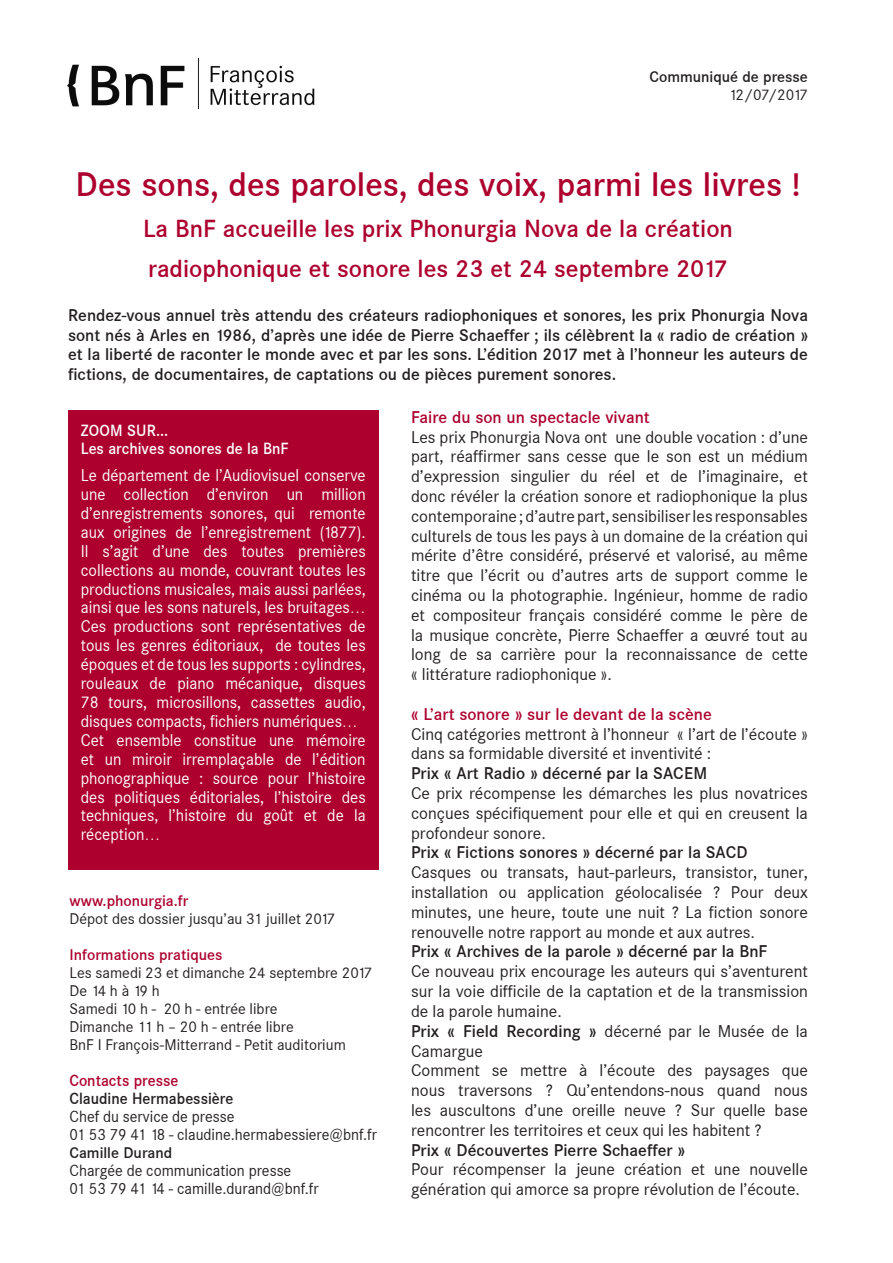
<style>
.page{position:relative;width:893px;height:1263px;background:#fff}
.page>*{position:absolute;margin:0;border:0;box-sizing:border-box;transform-origin:0 0}
.t1{font:500 33px "Corporate SBQ";color:#ad002e}
.t2{font:500 24px/40.5px "Corporate SBQ";color:#ad002e}
.t3{font:16.5px/19.8px "Corporate SBQ";color:#231f20;text-align:justify}
.t4{font:16.5px/18.9px "Corporate SBQ";color:#fff;scale:.95 1}
.t5{font:500 16.5px/19.8px "Corporate SBQ";color:#231f20;text-align:justify}
.t6{font:500 16.5px "Corporate SBQ";color:#ad002e}
.t7{font:15.75px/18px "Corporate SBQ";color:#231f20;scale:.95 1}
.t8{font:500 15.75px/18px "Corporate SBQ";color:#fff;scale:.95 1}
.t9{font:500 15.75px "Corporate SBQ";color:#231f20;scale:.95 1}
.t10{font:500 15.75px "Corporate SBQ";color:#ad002e;scale:.95 1}
.t11{font:15px/18px "Corporate SBQ";color:#231f20}
.t12{font:500 15px "Corporate SBQ";color:#ad002e}
.t13{font:500 15px "Corporate SBQ";color:#231f20}
.s1{font-weight:500}
</style>
<div class="page">
<img style="left:67px;top:58px;width:248px;height:50px">
<div style="left:68px;top:410px;width:310px;height:460px;background:#ad002e"></div>
<p class="t13" style="left:649px;top:68px;width:160px">Communiqué de presse</p>
<p class="t11" style="left:729px;top:86px;width:81px">12/07/2017</p>
<h1 class="t1" style="left:75px;top:165px;width:727px">Des sons, des paroles, des voix, parmi les livres !</h1>
<h2 class="t2" style="left:143px;top:208px;width:591px">La BnF accueille les prix Phonurgia Nova de la création radiophonique et sonore les 23 et 24 septembre 2017</h2>
<p class="t5" style="left:68px;top:305px;width:741px">Rendez-vous annuel très attendu des créateurs radiophoniques et sonores, les prix Phonurgia Nova sont nés à Arles en 1986, d’après une idée de Pierre Schaeffer ; ils célèbrent la « radio de création » et la liberté de raconter le monde avec et par les sons. L’édition 2017 met à l’honneur les auteurs de fictions, de documentaires, de captations ou de pièces purement sonores.</p>
<p class="t8" style="left:81px;top:421px;width:220px">ZOOM SUR...<br>Les archives sonores de la BnF</p>
<p class="t4" style="left:81px;top:466px;width:301px">Le département de l’Audiovisuel conserve une collection d’environ un million d’enregistrements sonores, qui remonte aux origines de l’enregistrement (1877).<br>Il s’agit d’une des toutes premières collections au monde, couvrant toutes les productions musicales, mais aussi parlées, ainsi que les sons naturels, les bruitages… Ces productions sont représentatives de tous les genres éditoriaux, de toutes les époques et de tous les supports : cylindres, rouleaux de piano mécanique, disques 78 tours, microsillons, cassettes audio, disques compacts, fichiers numériques… Cet ensemble constitue une mémoire et un miroir irremplaçable de l’édition phonographique : source pour l’histoire des politiques éditoriales, l’histoire des techniques, l’histoire du goût et de la réception…</p>
<p class="t12" style="left:70px;top:891px;width:120px">www.phonurgia.fr</p>
<p class="t11" style="left:70px;top:910px;width:267px">Dépot des dossier jusqu’au 31 juillet 2017</p>
<p class="t12" style="left:70px;top:945px;width:154px">Informations pratiques</p>
<p class="t11" style="left:70px;top:964px;width:304px">Les samedi 23 et dimanche 24 septembre 2017<br>De 14 h à 19 h<br>Samedi 10 h - 20 h - entrée libre<br>Dimanche 11 h – 20 h - entrée libre<br>BnF I François-Mitterrand - Petit auditorium</p>
<p class="t10" style="left:70px;top:1071px;width:116px">Contacts presse</p>
<p class="t9" style="left:70px;top:1089px;width:174px">Claudine Hermabessière</p>
<p class="t7" style="left:70px;top:1107px;width:325px">Chef du service de presse<br>01 53 79 41 18 - claudine.hermabessiere@bnf.fr</p>
<p class="t13" style="left:70px;top:1143px;width:104px">Camille Durand</p>
<p class="t7" style="left:70px;top:1161px;width:264px">Chargée de communication presse<br>01 53 79 41 14 - camille.durand@bnf.fr</p>
<p class="t6" style="left:411px;top:407px;width:240px">Faire du son un spectacle vivant</p>
<p class="t3" style="left:411px;top:427px;width:398px">Les prix Phonurgia Nova ont une double vocation : d’une part, réaffirmer sans cesse que le son est un médium d’expression singulier du réel et de l’imaginaire, et donc révéler la création sonore et radiophonique la plus contemporaine ; d’autre part, sensibiliser les responsables culturels de tous les pays à un domaine de la création qui mérite d’être considéré, préservé et valorisé, au même titre que l’écrit ou d’autres arts de support comme le cinéma ou la photographie. Ingénieur, homme de radio et compositeur français considéré comme le père de la musique concrète, Pierre Schaeffer a œuvré tout au long de sa carrière pour la reconnaissance de cette « littérature radiophonique ».</p>
<p class="t6" style="left:411px;top:704px;width:302px">« L’art sonore » sur le devant de la scène</p>
<p class="t3" style="left:411px;top:724px;width:398px">Cinq catégories mettront à l’honneur « l’art de l’écoute » dans sa formidable diversité et inventivité :</p>
<p class="t5" style="left:411px;top:764px;width:298px">Prix « Art Radio » décerné par la SACEM</p>
<p class="t3" style="left:411px;top:783px;width:398px">Ce prix récompense les démarches les plus novatrices conçues spécifiquement pour elle et qui en creusent la profondeur sonore.</p>
<p class="t5" style="left:411px;top:843px;width:338px">Prix « Fictions sonores » décerné par la SACD</p>
<p class="t3" style="left:411px;top:863px;width:398px">Casques ou transats, haut-parleurs, transistor, tuner, installation ou application géolocalisée ? Pour deux minutes, une heure, toute une nuit ? La fiction sonore renouvelle notre rapport au monde et aux autres.</p>
<p class="t5" style="left:411px;top:942px;width:358px">Prix « Archives de la parole » décerné par la BnF</p>
<p class="t3" style="left:411px;top:962px;width:398px;text-align:left">Ce nouveau prix encourage les auteurs qui s’aventurent sur la voie difficile de la captation et de la transmission de la parole humaine.<br><span class="s1">Prix « Field Recording »</span> décerné par le Musée de la Camargue<br>Comment se mettre à l’écoute des paysages que nous traversons ? Qu’entendons-nous quand nous les auscultons d’une oreille neuve ? Sur quelle base rencontrer les territoires et ceux qui les habitent ?</p>
<p class="t5" style="left:411px;top:1140px;width:276px">Prix « Découvertes Pierre Schaeffer »</p>
<p class="t3" style="left:411px;top:1160px;width:398px">Pour récompenser la jeune création et une nouvelle génération qui amorce sa propre révolution de l’écoute.</p>
</div>
